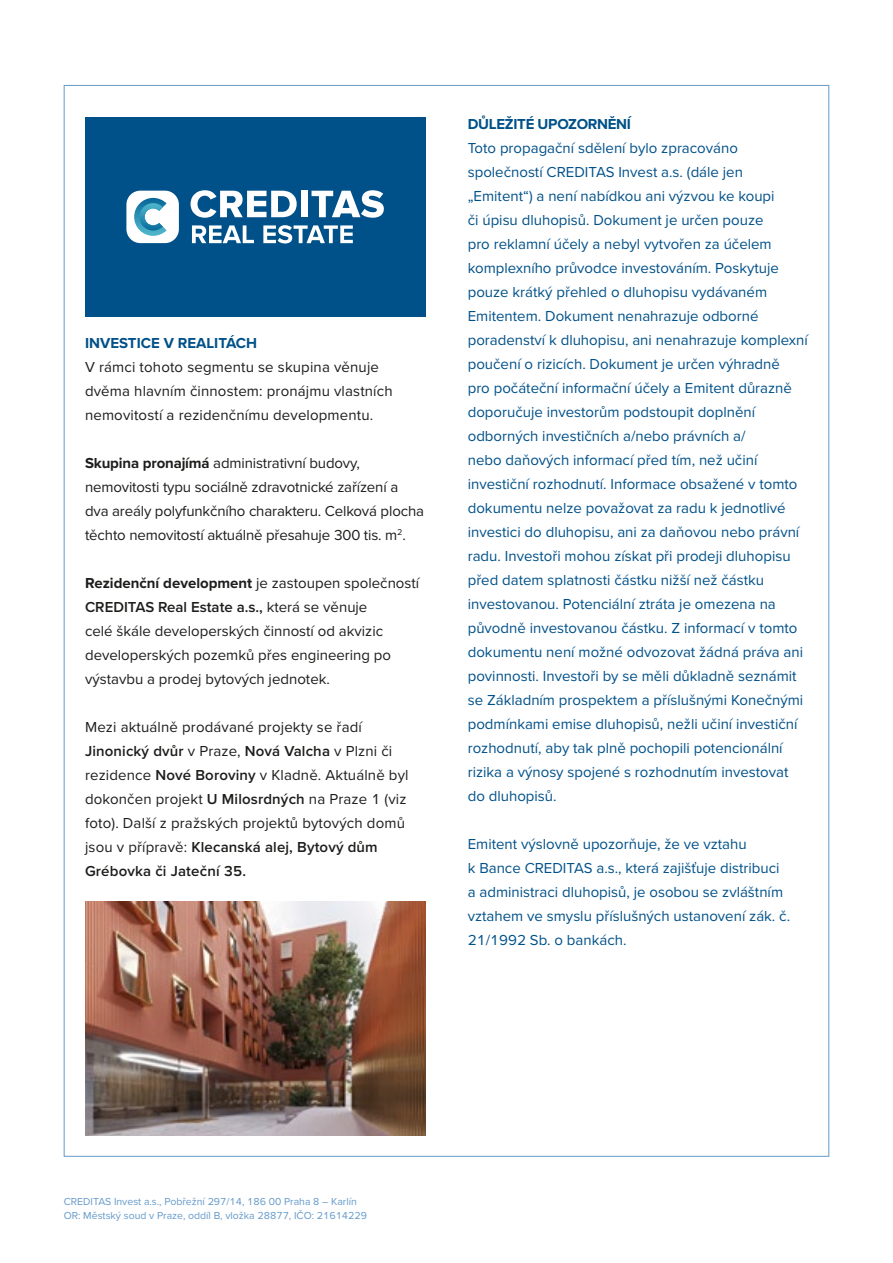
<style>
.page{position:relative;width:893px;height:1263px;background:#fff}
.page>*{position:absolute;margin:0;border:0;box-sizing:border-box;transform-origin:0 0}
.t1{font:15px/24px "Proxima Nova";color:#005189}
.t2{font:15px/24px "Proxima Nova";color:#1d1d1b}
.t3{font:700 15px "Proxima Nova";color:#005189}
.t4{font:700 15px "Proxima Nova";letter-spacing:-.02em;color:#005189}
.t5{font:10.5px/13.5px "Proxima Nova";color:#659aca}
.s1{font-weight:700}
.s2{font-weight:600}
</style>
<div class="page">
<img style="left:85px;top:901px;width:340px;height:234px">
<div style="left:85px;top:117px;width:340px;height:200px;background:#005189"></div>
<div style="left:126px;top:191px;width:53px;height:52px;background:#fff;border-radius:14px"></div>
<svg style="left:134px;top:198px;width:33px;height:38px"></svg>
<svg style="left:192px;top:225px;width:62px;height:18px"></svg>
<svg style="left:263px;top:225px;width:90px;height:18px"></svg>
<svg style="left:312px;top:190px;width:72px;height:28px"></svg>
<svg style="left:191px;top:190px;width:106px;height:28px"></svg>
<div style="left:301px;top:191px;width:7px;height:26px;background:#fff"></div>
<p class="t3" style="left:85px;top:334px;width:174px">INVESTICE V REALITÁCH</p>
<p class="t2" style="left:85px;top:355px;width:309px">V rámci tohoto segmentu se skupina věnuje dvěma hlavním činnostem: pronájmu vlastních nemovitostí a rezidenčnímu developmentu.</p>
<p class="t2" style="left:85px;top:451px;width:341px"><span class="s1">Skupina pronajímá</span> administrativní budovy, nemovitosti typu sociálně zdravotnické zařízení a dva areály polyfunkčního charakteru. Celková plocha těchto nemovitostí aktuálně přesahuje 300 tis. m<sup>2</sup>.</p>
<p class="t2" style="left:85px;top:571px;width:336px"><span class="s1">Rezidenční development</span> je zastoupen společností <span class="s2">CREDITAS Real Estate a.s.,</span> která se věnuje<br>celé škále developerských činností od akvizic developerských pozemků přes engineering po výstavbu a prodej bytových jednotek.</p>
<p class="t2" style="left:85px;top:715px;width:325px">Mezi aktuálně prodávané projekty se řadí <span class="s2">Jinonický dvůr</span> v Praze, <span class="s2">Nová Valcha</span> v Plzni či rezidence <span class="s2">Nové Boroviny</span> v Kladně. Aktuálně byl dokončen projekt <span class="s2">U Milosrdných</span> na Praze 1 (viz foto). Další z pražských projektů bytových domů jsou v přípravě: <span class="s2">Klecanská alej, Bytový dům Grébovka či Jateční 35.</span></p>
<p class="t4" style="left:468px;top:115px;width:165px">DŮLEŽITÉ UPOZORNĚNÍ</p>
<p class="t1" style="left:468px;top:136px;width:342px">Toto propagační sdělení bylo zpracováno společností CREDITAS Invest a.s. (dále jen „Emitent“) a není nabídkou ani výzvou ke koupi<br>či úpisu dluhopisů. Dokument je určen pouze<br>pro reklamní účely a nebyl vytvořen za účelem komplexního průvodce investováním. Poskytuje pouze krátký přehled o dluhopisu vydávaném Emitentem. Dokument nenahrazuje odborné poradenství k dluhopisu, ani nenahrazuje komplexní poučení o rizicích. Dokument je určen výhradně<br>pro počáteční informační účely a Emitent důrazně doporučuje investorům podstoupit doplnění odborných investičních a/nebo právních a/<br>nebo daňových informací před tím, než učiní investiční rozhodnutí. Informace obsažené v tomto dokumentu nelze považovat za radu k jednotlivé investici do dluhopisu, ani za daňovou nebo právní radu. Investoři mohou získat při prodeji dluhopisu před datem splatnosti částku nižší než částku investovanou. Potenciální ztráta je omezena na původně investovanou částku. Z informací v tomto dokumentu není možné odvozovat žádná práva ani povinnosti. Investoři by se měli důkladně seznámit se Základním prospektem a příslušnými Konečnými podmínkami emise dluhopisů, nežli učiní investiční rozhodnutí, aby tak plně pochopili potencionální rizika a výnosy spojené s rozhodnutím investovat do dluhopisů.</p>
<p class="t1" style="left:468px;top:832px;width:324px">Emitent výslovně upozorňuje, že ve vztahu<br>k Bance CREDITAS a.s., která zajišťuje distribuci a administraci dluhopisů, je osobou se zvláštním vztahem ve smyslu příslušných ustanovení zák. č.<br>21/1992 Sb. o bankách.</p>
<p class="t5" style="left:64px;top:1195px;width:305px">CREDITAS Invest a.s., Pobřežní 297/14, 186 00 Praha 8 – Karlín<br>OR: Městský soud v Praze, oddíl B, vložka 28877, IČO: 21614229</p>
</div>
